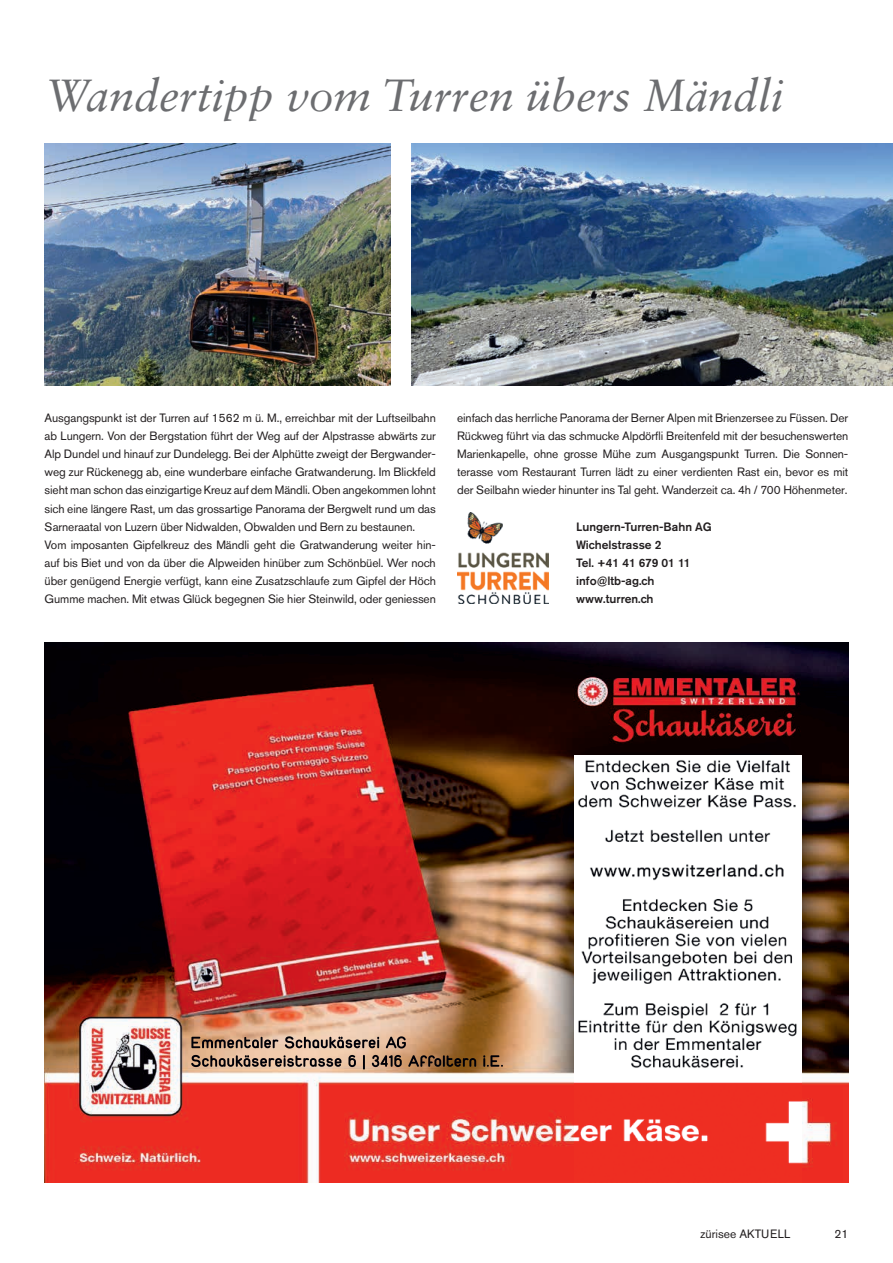
<style>
.page{position:relative;width:893px;height:1263px;background:#fff}
.page>*{position:absolute;margin:0;border:0;box-sizing:border-box;transform-origin:0 0}
.t1{font:italic 45px "Sabon LT Std";color:#6c6d70}
.t2{font:12px/18.1px "Akzidenz Grotesk Pro";letter-spacing:-.01em;color:#231f20}
.t3{font:500 12px/18.1px "Akzidenz Grotesk Pro";color:#231f20}
</style>
<div class="page">
<img style="left:45px;top:143px;width:345px;height:242px">
<img style="left:457px;top:512px;width:91px;height:91px">
<img style="left:411px;top:143px;width:482px;height:242px">
<img style="left:45px;top:642px;width:803px;height:540px">
<img style="left:575px;top:755px;width:227px;height:427px">
<h1 class="t1" style="left:45px;top:69px;width:740px">Wandertipp vom Turren übers Mändli</h1>
<p class="t2" style="left:45px;top:408px;width:393px">Ausgangspunkt ist der Turren auf 1562 m ü. M., erreichbar mit der Luftseilbahn ab Lungern. Von der Bergstation führt der Weg auf der Alpstrasse abwärts zur Alp Dundel und hinauf zur Dundelegg. Bei der Alphütte zweigt der Bergwander&shy;weg zur Rückenegg ab, eine wunderbare einfache Gratwanderung. Im Blickfeld sieht man schon das einzigartige Kreuz auf dem Mändli. Oben angekommen lohnt sich eine längere Rast, um das grossartige Panorama der Bergwelt rund um das Sarneraatal von Luzern über Nidwalden, Obwalden und Bern zu bestaunen.<br>Vom imposanten Gipfelkreuz des Mändli geht die Gratwanderung weiter hin&shy;auf bis Biet und von da über die Alpweiden hinüber zum Schönbüel. Wer noch über genügend Energie verfügt, kann eine Zusatzschlaufe zum Gipfel der Höch Gumme machen. Mit etwas Glück begegnen Sie hier Steinwild, oder geniessen</p>
<p class="t2" style="left:457px;top:408px;width:393px;text-align:justify">einfach das herrliche Panorama der Berner Alpen mit Brienzersee zu Füssen. Der Rückweg führt via das schmucke Alpdörfli Breitenfeld mit der besuchenswerten Marienkapelle, ohne grosse Mühe zum Ausgangspunkt Turren. Die Sonnen&shy;terasse vom Restaurant Turren lädt zu einer verdienten Rast ein, bevor es mit der Seilbahn wieder hinunter ins Tal geht. Wanderzeit ca. 4h / 700 Höhenmeter.</p>
<p class="t3" style="left:576px;top:517px;width:137px">Lungern-Turren-Bahn AG<br>Wichelstrasse 2<br>Tel. +41 41 679 01 11 info@ltb-ag.ch www.turren.ch</p>
<p class="t2" style="left:700px;top:1224px;width:91px">zürisee AKTUELL</p>
<p class="t2" style="left:834px;top:1224px;width:15px">21</p>
</div>
